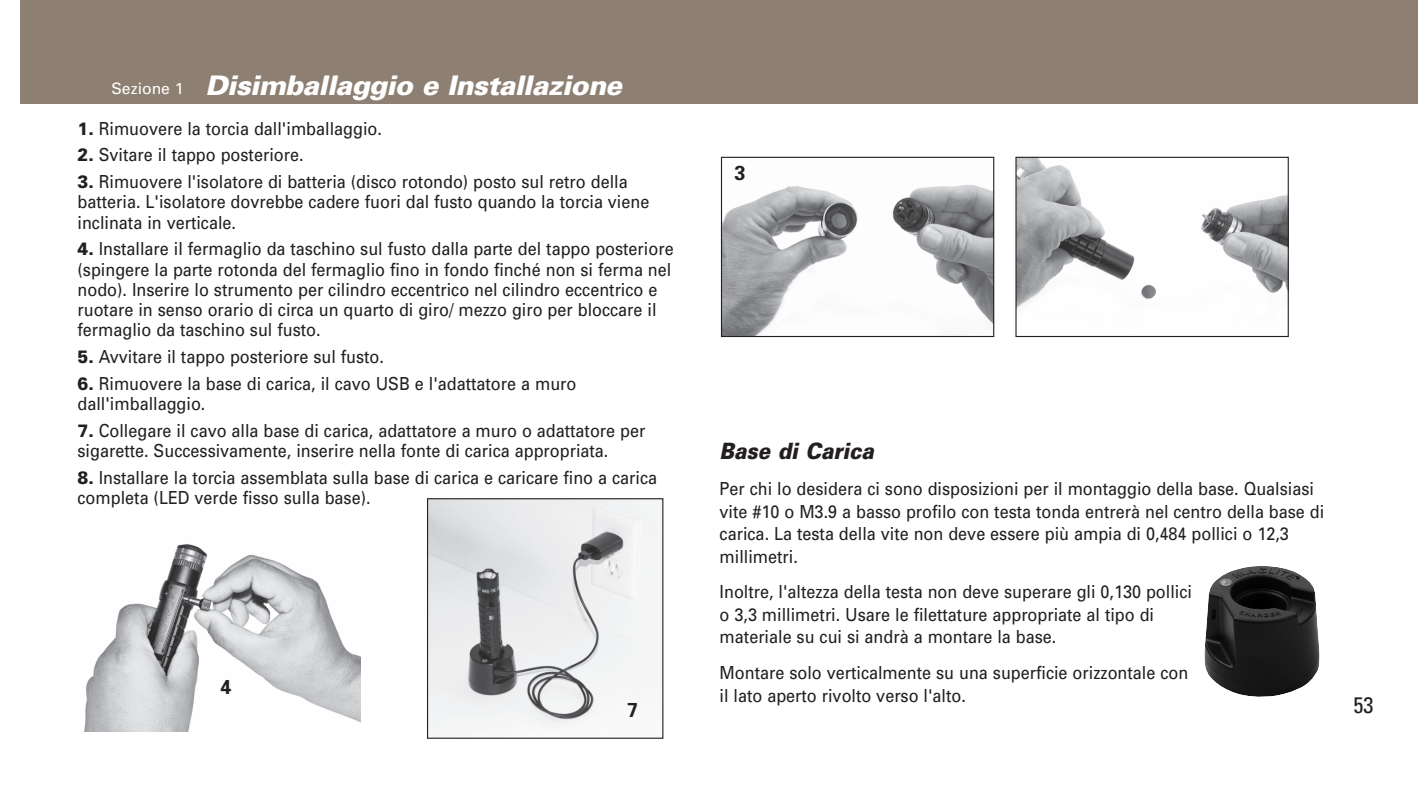
<style>
.page{position:relative;width:1418px;height:790px;background:#fff}
.page>*{position:absolute;margin:0;border:0;box-sizing:border-box;transform-origin:0 0}
.t1{font:italic 900 27px "Univers";letter-spacing:-.02em;color:#fff}
.t2{font:italic 900 22.5px "Univers";color:#231f20;scale:.9 1}
.t3{font:condensed 22.5px "Univers";color:#231f20}
.t4{font:700 20.25px "Univers";color:#231f20}
.t5{font:18px/20.2px "Univers";color:#231f20;scale:.9 1}
.s1{font-weight:400;font-style:normal;font-size:15.75px}
.s2{font-weight:900}
</style>
<div class="page">
<div style="left:20px;top:0;width:1398px;height:104px;background:#8d8072"></div>
<img style="left:1204px;top:566px;width:115px;height:131px">
<img style="left:84px;top:544px;width:277px;height:187px">
<img style="left:723px;top:184px;width:269px;height:151px">
<div style="left:721px;top:157px;width:273px;height:180px;border:1px solid #231f20"></div>
<img style="left:1017px;top:159px;width:269px;height:150px">
<div style="left:1015px;top:157px;width:273px;height:180px;border:1px solid #231f20"></div>
<img style="left:429px;top:500px;width:232px;height:236px">
<div style="left:427px;top:498px;width:236px;height:241px;border:1px solid #231f20"></div>
<h1 class="t1" style="left:111px;top:75px;width:512px"><span class="s1">Sezione 1</span> Disimballaggio e Installazione</h1>
<p class="t5" style="left:78px;top:120px;width:340px"><span class="s2">1.</span> Rimuovere la torcia dall'imballaggio.</p>
<p class="t5" style="left:78px;top:146px;width:253px"><span class="s2">2.</span> Svitare il tappo posteriore.</p>
<p class="t5" style="left:78px;top:173px;width:637px"><span class="s2">3.</span> Rimuovere l'isolatore di batteria (disco rotondo) posto sul retro della batteria. L'isolatore dovrebbe cadere fuori dal fusto quando la torcia viene inclinata in verticale.</p>
<p class="t5" style="left:78px;top:240px;width:664px"><span class="s2">4.</span> Installare il fermaglio da taschino sul fusto dalla parte del tappo posteriore (spingere la parte rotonda del fermaglio fino in fondo finché non si ferma nel nodo). Inserire lo strumento per cilindro eccentrico nel cilindro eccentrico e ruotare in senso orario di circa un quarto di giro/ mezzo giro per bloccare il fermaglio da taschino sul fusto.</p>
<p class="t5" style="left:78px;top:348px;width:342px"><span class="s2">5.</span> Avvitare il tappo posteriore sul fusto.</p>
<p class="t5" style="left:78px;top:375px;width:556px"><span class="s2">6.</span> Rimuovere la base di carica, il cavo USB e l'adattatore a muro dall'imballaggio.</p>
<p class="t5" style="left:78px;top:422px;width:632px"><span class="s2">7.</span> Collegare il cavo alla base di carica, adattatore a muro o adattatore per sigarette. Successivamente, inserire nella fonte di carica appropriata.</p>
<p class="t5" style="left:78px;top:469px;width:645px"><span class="s2">8.</span> Installare la torcia assemblata sulla base di carica e caricare fino a carica completa (LED verde fisso sulla base).</p>
<p class="t4" style="left:220px;top:679px;width:13px">4</p>
<p class="t4" style="left:627px;top:702px;width:13px">7</p>
<p class="t4" style="left:734px;top:165px;width:13px">3</p>
<p class="t2" style="left:719px;top:443px;width:173px">Base di Carica</p>
<p class="t5" style="left:719px;top:479px;width:673px;line-height:22.5px">Per chi lo desidera ci sono disposizioni per il montaggio della base. Qualsiasi vite #10 o M3.9 a basso profilo con testa tonda entrerà nel centro della base di carica. La testa della vite non deve essere più ampia di 0,484 pollici o 12,3 millimetri.</p>
<p class="t5" style="left:719px;top:582px;width:526px;line-height:22.5px">Inoltre, l'altezza della testa non deve superare gli 0,130 pollici o 3,3 millimetri. Usare le filettature appropriate al tipo di materiale su cui si andrà a montare la base.</p>
<p class="t5" style="left:719px;top:663px;width:522px;line-height:22.5px">Montare solo verticalmente su una superficie orizzontale con il lato aperto rivolto verso l'alto.</p>
<p class="t3" style="left:1353px;top:697px;width:21px">53</p>
</div>
